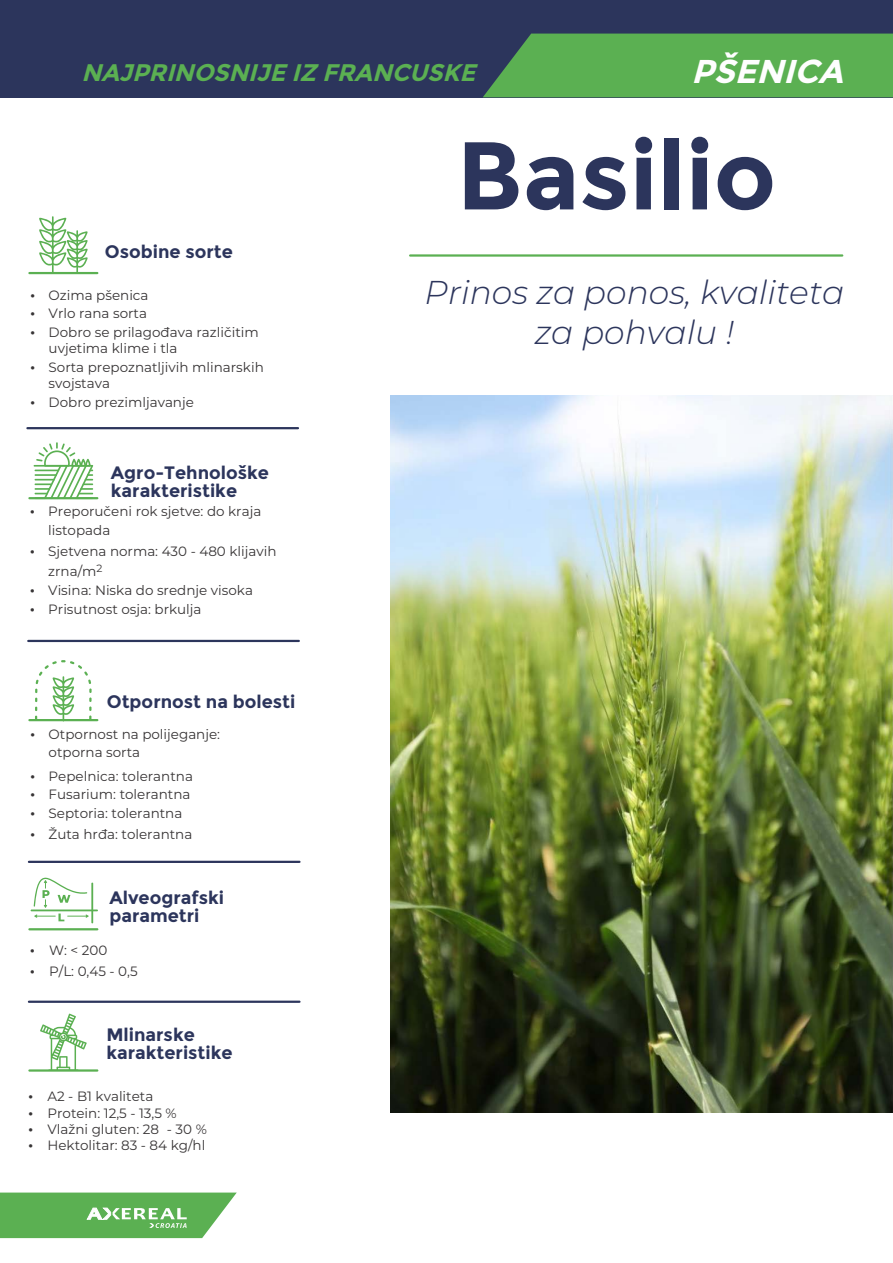
<style>
.page{position:relative;width:893px;height:1263px;background:#fff}
.page>*{position:absolute;margin:0;border:0;box-sizing:border-box;transform-origin:0 0}
.t1{font:700 96px "Montserrat";color:#2c355c}
.t2{font:italic 300 33px/39.6px "Montserrat";color:#2c355c;text-align:center}
.t3{font:italic 700 33px "Montserrat";color:#fefefe}
.t4{font:italic 700 24px "Montserrat";color:#5bb052}
.t5{font:700 18px/18.3px "Montserrat";color:#2c355c}
.t6{font:13.5px/18.6px "Montserrat";color:#373435}
</style>
<div class="page">
<div style="left:0;top:0;width:893px;height:97px;background:#2c355c"></div>
<hr style="left:410px;top:254px;width:432px;height:3px;background:#5bb052">
<div style="left:483px;top:34px;width:410px;height:63px;background:#5bb052"></div>
<hr style="left:27px;top:427px;width:271px;height:2px;background:#2c355c">
<hr style="left:29px;top:272px;width:68px;height:2px;background:#5bb052">
<svg style="left:34px;top:442px;width:59px;height:55px"></svg>
<hr style="left:29px;top:497px;width:68px;height:2px;background:#5bb052">
<hr style="left:29px;top:719px;width:68px;height:2px;background:#5bb052">
<hr style="left:29px;top:1069px;width:68px;height:3px;background:#5bb052">
<hr style="left:28px;top:640px;width:271px;height:2px;background:#2c355c">
<hr style="left:29px;top:861px;width:270px;height:2px;background:#2c355c">
<svg style="left:0;top:1192px;width:237px;height:46px;background:#72bb6a"></svg>
<svg style="left:40px;top:1014px;width:47px;height:56px"></svg>
<svg style="left:39px;top:216px;width:49px;height:56px"></svg>
<svg style="left:35px;top:660px;width:57px;height:59px"></svg>
<hr style="left:29px;top:928px;width:68px;height:2px;background:#5bb052">
<hr style="left:29px;top:1000px;width:270px;height:3px;background:#2c355c">
<svg style="left:31px;top:877px;width:67px;height:46px"></svg>
<img style="left:390px;top:396px;width:503px;height:717px">
<h3 class="t4" style="left:81px;top:58px;width:403px">NAJPRINOSNIJE IZ FRANCUSKE</h3>
<h2 class="t3" style="left:691px;top:52px;width:164px">PŠENICA</h2>
<h3 class="t5" style="left:105px;top:243px;width:130px">Osobine sorte</h3>
<p class="t6" style="left:49px;top:285px;width:212px">Ozima pšenica<br>Vrlo rana sorta<br>Dobro se prilagođava različitim</p>
<p class="t6" style="left:49px;top:339px;width:217px">uvjetima klime i tla<br>Sorta prepoznatljivih mlinarskih</p>
<p class="t6" style="left:49px;top:373px;width:147px">svojstava<br>Dobro prezimljavanje</p>
<h3 class="t5" style="left:111px;top:463px;width:160px">Agro-Tehnološke karakteristike</h3>
<p class="t6" style="left:48px;top:501px;width:215px">Preporučeni rok sjetve: do kraja listopada</p>
<p class="t6" style="left:48px;top:541px;width:230px;line-height:19.6px">Sjetvena norma: 430 - 480 klijavih zrna/m<sup>2<br></sup>Visina: Niska do srednje visoka<br>Prisutnost osja: brkulja</p>
<h3 class="t5" style="left:107px;top:693px;width:190px">Otpornost na bolesti</h3>
<p class="t6" style="left:49px;top:724px;width:173px">Otpornost na polijeganje: otporna sorta</p>
<p class="t6" style="left:49px;top:766px;width:146px">Pepelnica: tolerantna<br>Fusarium: tolerantna<br>Septoria: tolerantna</p>
<p class="t6" style="left:49px;top:824px;width:145px">Žuta hrđa: tolerantna</p>
<h3 class="t5" style="left:109px;top:889px;width:116px">Alveografski parametri</h3>
<p class="t6" style="left:49px;top:939px;width:90px;line-height:21px">W: &lt; 200<br>P/L: 0,45 - 0,5</p>
<h3 class="t5" style="left:106px;top:1025px;width:128px">Mlinarske karakteristike</h3>
<p class="t6" style="left:47px;top:1088px;width:161px;line-height:16.2px">A2 - B1 kvaliteta<br>Protein: 12,5 - 13,5 %<br>Vlažni gluten: 28 - 30 %<br>Hektolitar: 83 - 84 kg/hl</p>
<h1 class="t1" style="left:457px;top:118px;width:321px">Basilio</h1>
<h2 class="t2" style="left:424px;top:271px;width:421px">Prinos za ponos, kvaliteta za pohvalu !</h2>
</div>
